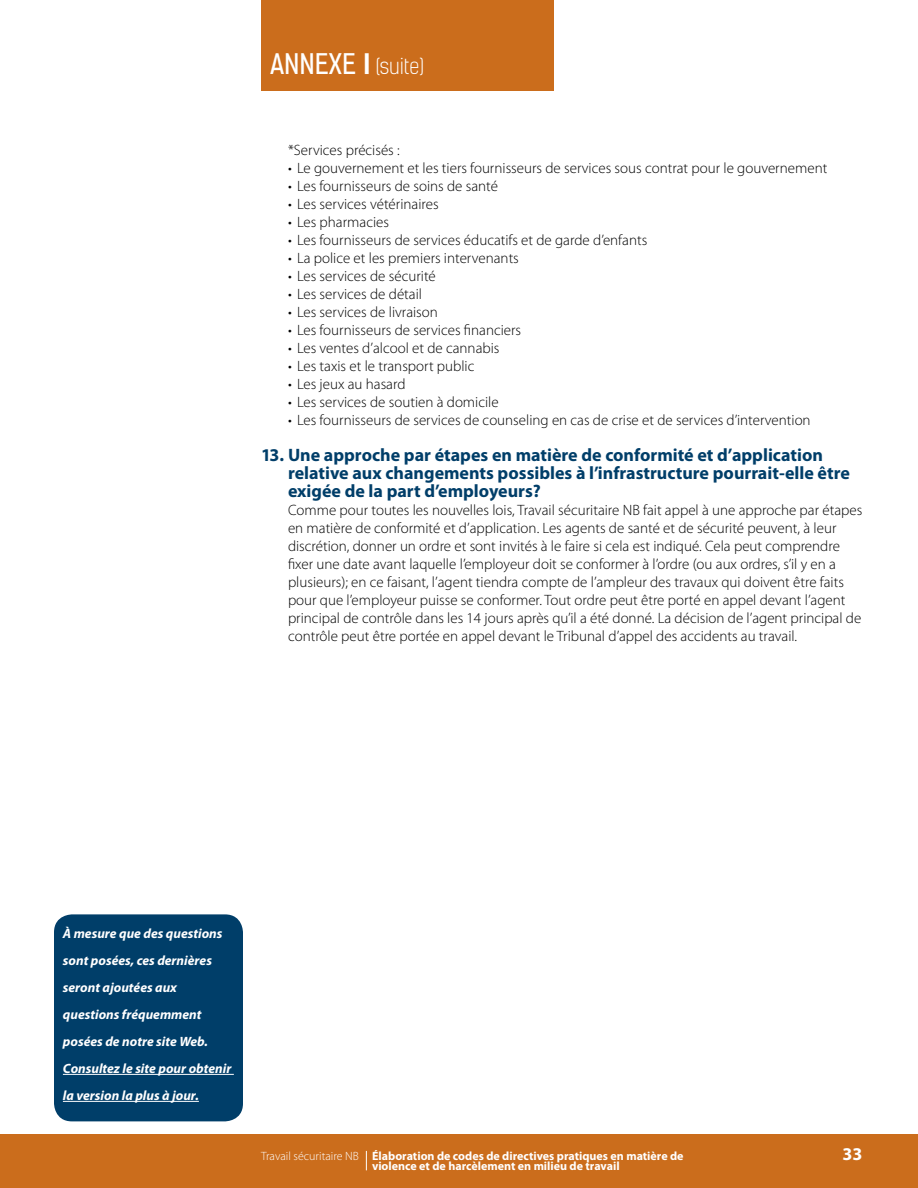
<style>
.page{position:relative;width:918px;height:1188px;background:#fff}
.page>*{position:absolute;margin:0;border:0;box-sizing:border-box;transform-origin:0 0}
.t1{font:300 21px "Kelson Sans";color:#fff}
.t2{font:700 18px/18px "Myriad Pro";color:#003e69}
.t3{font:700 18px "Myriad Pro";color:#fff}
.t4{font:300 15px/18px "Myriad Pro";color:#000}
.t5{font:italic 700 13.5px/27px "Myriad Pro";color:#fff}
.t6{font:700 12px "Myriad Pro";color:#fff}
.s1{font-weight:400;font-size:27px}
.s2{font-weight:700;font-size:27px}
.s3{font-weight:300}
</style>
<div class="page">
<div style="left:0;top:1135px;width:918px;height:53px;background:#cb6d1c"></div>
<div style="left:261px;top:0;width:293px;height:90px;background:#cb6d1c"></div>
<svg style="left:366px;top:1151px;width:1px;height:19px"></svg>
<div style="left:54px;top:914px;width:189px;height:207px;background:#003e69;border-radius:18px"></div>
<hr style="left:63px;top:1074px;width:171px;height:1px;background:#fff">
<hr style="left:63px;top:1101px;width:136px;height:1px;background:#fff">
<h1 class="t1" style="left:270px;top:54px;width:156px"><span class="s1">ANNEXE</span> <span class="s2">I</span> (suite)</h1>
<p class="t4" style="left:288px;top:141px;width:113px">*Services précisés :</p>
<p class="t4" style="left:288px;top:159px;width:541px">• Le gouvernement et les tiers fournisseurs de services sous contrat pour le gouvernement</p>
<p class="t4" style="left:288px;top:177px;width:212px">• Les fournisseurs de soins de santé</p>
<p class="t4" style="left:288px;top:195px;width:152px">• Les services vétérinaires</p>
<p class="t4" style="left:288px;top:213px;width:103px">• Les pharmacies</p>
<p class="t4" style="left:288px;top:231px;width:361px">• Les fournisseurs de services éducatifs et de garde d’enfants</p>
<p class="t4" style="left:288px;top:249px;width:232px">• La police et les premiers intervenants</p>
<p class="t4" style="left:288px;top:267px;width:149px">• Les services de sécurité</p>
<p class="t4" style="left:288px;top:285px;width:136px">• Les services de détail</p>
<p class="t4" style="left:288px;top:303px;width:151px">• Les services de livraison</p>
<p class="t4" style="left:288px;top:321px;width:235px">• Les fournisseurs de services financiers</p>
<p class="t4" style="left:288px;top:339px;width:213px">• Les ventes d’alcool et de cannabis</p>
<p class="t4" style="left:288px;top:357px;width:188px">• Les taxis et le transport public</p>
<p class="t4" style="left:288px;top:375px;width:119px">• Les jeux au hasard</p>
<p class="t4" style="left:288px;top:393px;width:212px">• Les services de soutien à domicile</p>
<p class="t4" style="left:288px;top:411px;width:524px">• Les fournisseurs de services de counseling en cas de crise et de services d’intervention</p>
<p class="t2" style="left:288px;top:446px;width:563px;text-indent:-27px">13. Une approche par étapes en matière de conformité et d’application relative aux changements possibles à l’infrastructure pourrait-elle être exigée de la part d’employeurs?</p>
<p class="t4" style="left:288px;top:501px;width:576px">Comme pour toutes les nouvelles lois, Travail sécuritaire NB fait appel à une approche par étapes en matière de conformité et d’application. Les agents de santé et de sécurité peuvent, à leur discrétion, donner un ordre et sont invités à le faire si cela est indiqué. Cela peut comprendre fixer une date avant laquelle l’employeur doit se conformer à l’ordre (ou aux ordres, s’il y en a plusieurs); en ce faisant, l’agent tiendra compte de l’ampleur des travaux qui doivent être faits pour que l’employeur puisse se conformer. Tout ordre peut être porté en appel devant l’agent principal de contrôle dans les 14 jours après qu’il a été donné. La décision de l’agent principal de contrôle peut être portée en appel devant le Tribunal d’appel des accidents au travail.</p>
<p class="t5" style="left:63px;top:920px;width:170px">À mesure que des questions sont posées, ces dernières seront ajoutées aux questions fréquemment posées de notre site Web.<br>Consultez le site pour obtenir la version la plus à jour.</p>
<p class="t6" style="left:261px;top:1148px;width:424px"><span class="s3">Travail sécuritaire NB</span> Élaboration de codes de directives pratiques en matière de</p>
<p class="t3" style="left:843px;top:1142px;width:21px">33</p>
<p class="t6" style="left:372px;top:1158px;width:249px">violence et de harcèlement en milieu de travail</p>
</div>
